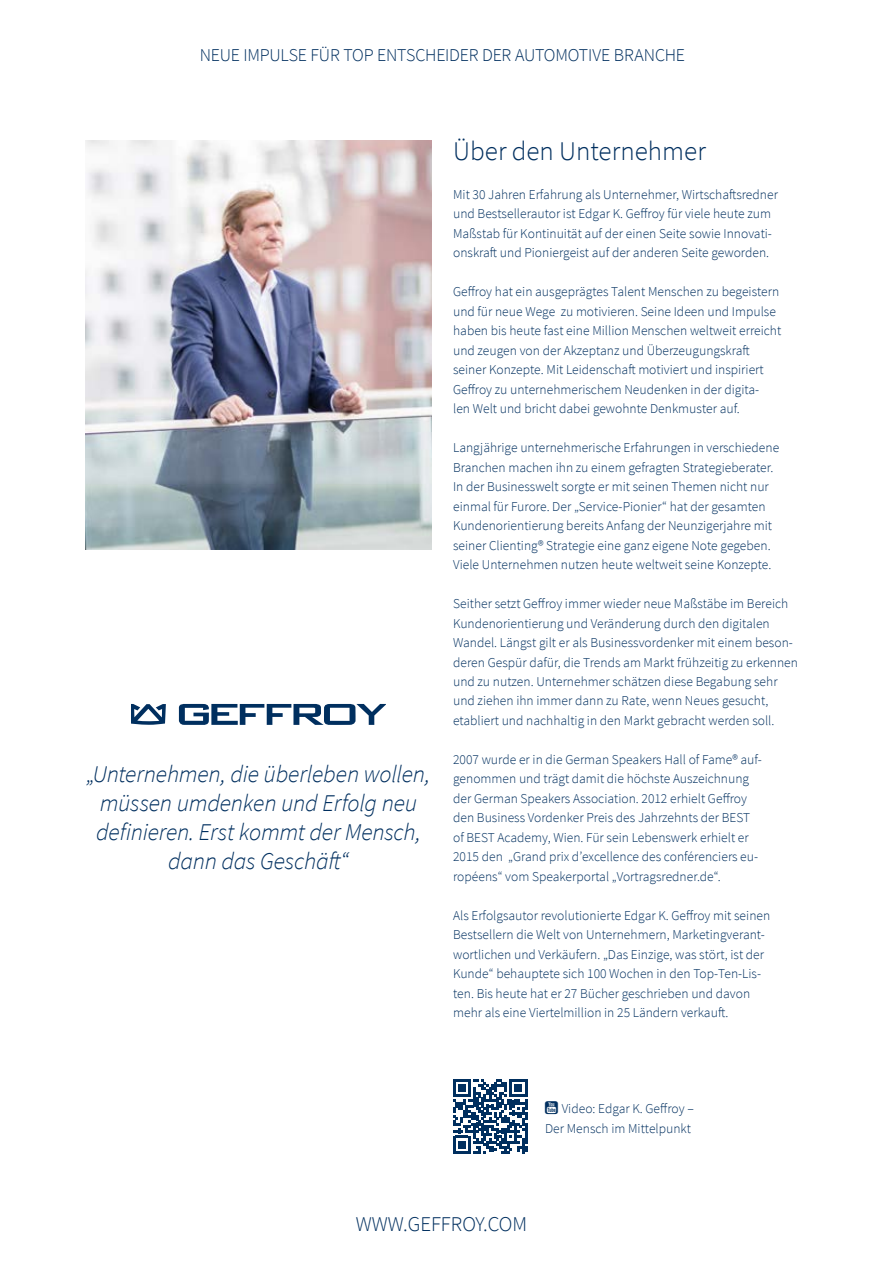
<style>
.page{position:relative;width:885px;height:1263px;background:#fff}
.page>*{position:absolute;margin:0;border:0;box-sizing:border-box;transform-origin:0 0}
.t1{font:300 27px "Source Sans Pro";color:#002f5f}
.t2{font:italic 300 24px/28.8px "Source Sans Pro";letter-spacing:-.01em;color:#002f5f;text-align:center}
.t3{font:300 21px "Source Sans Pro";color:#002f5f}
.t4{font:300 18px "Source Sans Pro";letter-spacing:-.015em;color:#002f5f}
.t5{font:300 13.5px/19.5px "Source Sans Pro";color:#002f5f}
</style>
<div class="page">
<img style="left:85px;top:140px;width:346px;height:410px">
<svg style="left:131px;top:704px;width:35px;height:21px"></svg>
<svg style="left:179px;top:704px;width:207px;height:21px"></svg>
<svg style="left:453px;top:1079px;width:74px;height:75px"></svg>
<h3 class="t4" style="left:200px;top:44px;width:486px">NEUE IMPULSE FÜR TOP ENTSCHEIDER DER AUTOMOTIVE BRANCHE</h3>
<h2 class="t2" style="left:87px;top:760px;width:345px">„Unternehmen, die überleben wollen, müssen umdenken und Erfolg neu definieren. Erst kommt der Mensch, dann das Geschäft“</h2>
<h1 class="t1" style="left:453px;top:135px;width:254px">Über den Unternehmer</h1>
<p class="t5" style="left:453px;top:184px;width:326px">Mit 30 Jahren Erfahrung als Unternehmer, Wirtschaftsredner und Bestsellerautor ist Edgar K. Geffroy für viele heute zum Maßstab für Kontinuität auf der einen Seite sowie Innovati&shy;onskraft und Pioniergeist auf der anderen Seite geworden.</p>
<p class="t5" style="left:453px;top:282px;width:329px">Geffroy hat ein ausgeprägtes Talent Menschen zu begeistern und für neue Wege zu motivieren. Seine Ideen und Impulse haben bis heute fast eine Million Menschen weltweit erreicht und zeugen von der Akzeptanz und Überzeugungskraft seiner Konzepte. Mit Leidenschaft motiviert und inspiriert Geffroy zu unternehmerischem Neudenken in der digita-<br>len Welt und bricht dabei gewohnte Denkmuster auf.</p>
<p class="t5" style="left:453px;top:438px;width:327px">Langjährige unternehmerische Erfahrungen in verschiedene Branchen machen ihn zu einem gefragten Strategieberater.<br>In der Businesswelt sorgte er mit seinen Themen nicht nur einmal für Furore. Der „Service-Pionier“ hat der gesamten Kundenorientierung bereits Anfang der Neunzigerjahre mit seiner Clienting® Strategie eine ganz eigene Note gegeben.<br>Viele Unternehmen nutzen heute weltweit seine Konzepte.</p>
<p class="t5" style="left:453px;top:594px;width:346px">Seither setzt Geffroy immer wieder neue Maßstäbe im Bereich Kundenorientierung und Veränderung durch den digitalen Wandel. Längst gilt er als Businessvordenker mit einem beson&shy;deren Gespür dafür, die Trends am Markt frühzeitig zu erkennen und zu nutzen. Unternehmer schätzen diese Begabung sehr und ziehen ihn immer dann zu Rate, wenn Neues gesucht, etabliert und nachhaltig in den Markt gebracht werden soll.</p>
<p class="t5" style="left:453px;top:750px;width:310px">2007 wurde er in die German Speakers Hall of Fame® auf&shy;genommen und trägt damit die höchste Auszeichnung der German Speakers Association. 2012 erhielt Geffroy den Business Vordenker Preis des Jahrzehnts der BEST of BEST Academy, Wien. Für sein Lebenswerk erhielt er 2015 den „Grand prix d’excellence des conférenciers eu&shy;ropéens“ vom Speakerportal „Vortragsredner.de“.</p>
<p class="t5" style="left:453px;top:906px;width:319px">Als Erfolgsautor revolutionierte Edgar K. Geffroy mit seinen Bestsellern die Welt von Unternehmern, Marketingverant&shy;wortlichen und Verkäufern. „Das Einzige, was stört, ist der Kunde“ behauptete sich 100 Wochen in den Top-Ten-Lis&shy;ten. Bis heute hat er 27 Bücher geschrieben und davon mehr als eine Viertelmillion in 25 Ländern verkauft.</p>
<p class="t5" style="left:545px;top:1099px;width:150px;text-align:right">Video: Edgar K. Geffroy –<br>Der Mensch im Mittelpunkt</p>
<h3 class="t3" style="left:356px;top:1211px;width:173px">WWW.GEFFROY.COM</h3>
</div>
